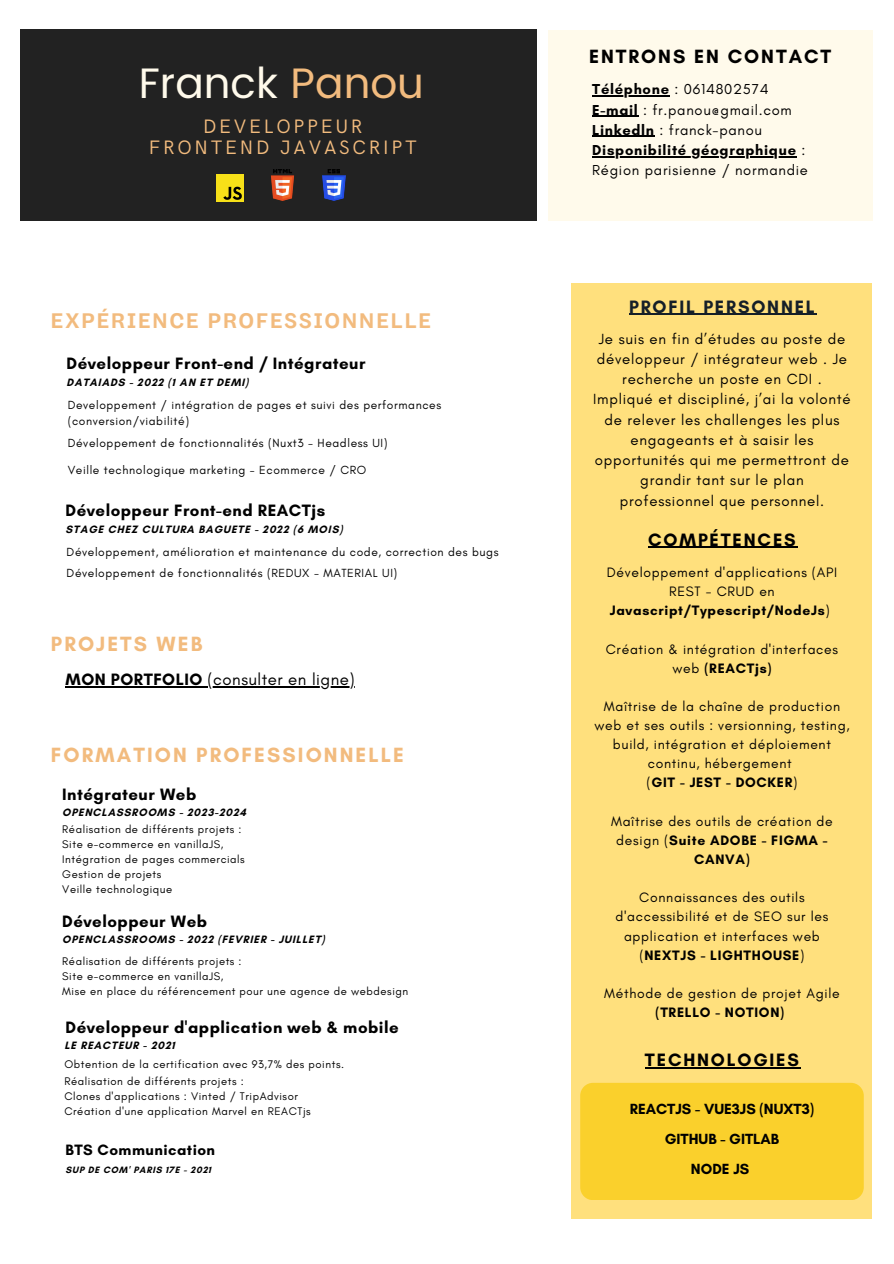
<style>
.page{position:relative;width:894px;height:1264px;background:#fff}
.page>*{position:absolute;margin:0;border:0;box-sizing:border-box;transform-origin:0 0}
.t1{font:42.45px "Poppins";color:#fffaeb}
.t2{font:700 21px "Glacial Indifference";letter-spacing:.1em;color:#f2bb7e}
.t3{font:700 21px "Body Grotesque";letter-spacing:.1em;color:#f2bb7e}
.t4{font:19.5px/21.3px "HK Grotesk";letter-spacing:.14em;color:#f2bb7e;text-align:center}
.t5{font:700 19.5px "Glacial Indifference";letter-spacing:.1em;color:#000}
.t6{font:700 18.3px "Glacial Indifference";letter-spacing:.1em;color:#000}
.t7{font:700 18.3px "Glacial Indifference";letter-spacing:.1em;color:#151f28}
.t8{font:700 16.8px "Glacial Indifference";letter-spacing:.03em;color:#000}
.t9{font:16.8px "Glacial Indifference";letter-spacing:.03em;color:#000}
.t10{font:700 15.3px "Glacial Indifference";letter-spacing:.03em;color:#000}
.t11{font:15px/20.2px "Glacial Indifference";letter-spacing:.05em;color:#000;text-align:center}
.t12{font:700 15px "Glacial Indifference";color:#000}
.t13{font:14.7px "Glacial Indifference";letter-spacing:.05em;color:#000}
.t14{font:700 14.7px "Glacial Indifference";letter-spacing:.05em;color:#000}
.t15{font:13.95px/19.2px "Glacial Indifference";letter-spacing:.05em;color:#000;text-align:center}
.t16{font:700 13.95px "Glacial Indifference";letter-spacing:.05em;color:#000}
.t17{font:12px/16px "Glacial Indifference";letter-spacing:.05em;color:#000}
.t18{font:11.25px "Glacial Indifference";letter-spacing:.05em;color:#000}
.t19{font:700 10.8px "Glacial Indifference";letter-spacing:.08em;color:#000}
.t20{font:700 9.3px "Glacial Indifference";letter-spacing:.08em;color:#000}
.s1{color:#f2bb7e}
.s2{font-weight:700}
.s3{font-weight:400}
</style>
<div class="page">
<div style="left:20px;top:30px;width:517px;height:191px;background:#222"></div>
<div style="left:571px;top:284px;width:300px;height:934px;background:#ffe07d"></div>
<img style="left:270px;top:169px;width:25px;height:32px">
<img style="left:322px;top:169px;width:23px;height:32px">
<img style="left:216px;top:175px;width:27px;height:27px">
<hr style="left:629px;top:313px;width:187px;height:2px;background:#151f28">
<hr style="left:648px;top:547px;width:149px;height:1px;background:#000">
<hr style="left:644px;top:1066px;width:156px;height:2px;background:#000">
<div style="left:547px;top:30px;width:325px;height:191px;background:#fffaeb"></div>
<hr style="left:592px;top:95px;width:77px;height:1px;background:#000">
<hr style="left:592px;top:116px;width:46px;height:1px;background:#000">
<hr style="left:592px;top:136px;width:62px;height:1px;background:#000">
<hr style="left:592px;top:156px;width:204px;height:1px;background:#000">
<hr style="left:65px;top:686px;width:142px;height:1px;background:#000">
<hr style="left:207px;top:686px;width:148px;height:1px;background:#000">
<div style="left:580px;top:1082px;width:283px;height:118px;background:#fad02c;border-radius:13px"></div>
<p class="t1" style="left:139px;top:59px;width:286px">Franck <span class="s1">Panou</span></p>
<p class="t4" style="left:149px;top:116px;width:269px">DEVELOPPEUR<br>FRONTEND JAVASCRIPT</p>
<p class="t3" style="left:51px;top:308px;width:381px">EXPÉRIENCE PROFESSIONNELLE</p>
<p class="t8" style="left:67px;top:353px;width:300px">Développeur Front-end / Intégrateur</p>
<p class="t19" style="left:67px;top:376px;width:183px">DATAIADS - 2022 (1 AN ET DEMI)</p>
<p class="t17" style="left:68px;top:396px;width:375px">Developpement / intégration de pages et suivi des performances (conversion/viabilité)</p>
<h4 class="t17" style="left:68px;top:435px;width:321px">Développement de fonctionnalités (Nuxt3 - Headless UI)</h4>
<p class="t17" style="left:68px;top:462px;width:300px">Veille technologique marketing - Ecommerce / CRO</p>
<p class="t8" style="left:65px;top:500px;width:261px">Développeur Front-end REACTjs</p>
<p class="t19" style="left:65px;top:523px;width:278px">STAGE CHEZ CULTURA BAGUETE - 2022 (6 MOIS)</p>
<p class="t17" style="left:67px;top:543px;width:433px">Développement, amélioration et maintenance du code, correction des bugs</p>
<p class="t17" style="left:67px;top:565px;width:332px">Développement de fonctionnalités (REDUX - MATERIAL UI)</p>
<p class="t2" style="left:51px;top:630px;width:153px">PROJETS WEB</p>
<p class="t9" style="left:65px;top:669px;width:290px"><span class="s2">MON PORTFOLIO</span> (consulter en ligne)</p>
<p class="t2" style="left:51px;top:742px;width:354px">FORMATION PROFESSIONNELLE</p>
<p class="t8" style="left:62px;top:783px;width:136px">Intégrateur Web</p>
<p class="t19" style="left:62px;top:805px;width:185px">OPENCLASSROOMS - 2023-2024</p>
<h4 class="t18" style="left:62px;top:822px;width:181px">Réalisation de différents projets :</h4>
<p class="t18" style="left:62px;top:837px;width:163px">Site e-commerce en vanillaJS,</p>
<p class="t18" style="left:62px;top:852px;width:184px">Intégration de pages commercials</p>
<p class="t18" style="left:62px;top:867px;width:101px">Gestion de projets</p>
<p class="t18" style="left:62px;top:882px;width:112px">Veille technologique</p>
<p class="t8" style="left:62px;top:911px;width:146px">Développeur Web</p>
<h5 class="t19" style="left:62px;top:932px;width:264px">OPENCLASSROOMS - 2022 (FEVRIER - JUILLET)</h5>
<p class="t18" style="left:62px;top:954px;width:181px">Réalisation de différents projets :</p>
<h4 class="t18" style="left:62px;top:969px;width:163px">Site e-commerce en vanillaJS,</h4>
<p class="t18" style="left:62px;top:984px;width:347px">Mise en place du référencement pour une agence de webdesign</p>
<p class="t8" style="left:65px;top:1016px;width:335px">Développeur d'application web &amp; mobile</p>
<p class="t18" style="left:64px;top:1057px;width:281px">Obtention de la certification avec 93,7% des points.</p>
<h5 class="t18" style="left:64px;top:1074px;width:181px">Réalisation de différents projets :</h5>
<p class="t18" style="left:64px;top:1089px;width:235px">Clones d'applications : Vinted / TripAdvisor</p>
<p class="t18" style="left:64px;top:1104px;width:248px">Création d'une application Marvel en REACTjs</p>
<p class="t19" style="left:64px;top:1038px;width:112px">LE REACTEUR - 2021</p>
<p class="t10" style="left:65px;top:1140px;width:151px">BTS Communication</p>
<p class="t20" style="left:65px;top:1163px;width:147px">SUP DE COM' PARIS 17E - 2021</p>
<h2 class="t5" style="left:589px;top:45px;width:244px">ENTRONS EN CONTACT</h2>
<h5 class="t13" style="left:592px;top:80px;width:178px"><span class="s2">Téléphone</span> : 0614802574</h5>
<p class="t13" style="left:592px;top:101px;width:201px"><span class="s2">E-mail</span> : fr.panou@gmail.com</p>
<p class="t13" style="left:592px;top:121px;width:171px"><span class="s2">Linkedln</span> : franck-panou</p>
<p class="t14" style="left:592px;top:141px;width:215px">Disponibilité géographique <span class="s3">:</span></p>
<p class="t13" style="left:592px;top:161px;width:217px">Région parisienne / normandie</p>
<h2 class="t7" style="left:629px;top:295px;width:187px">PROFIL PERSONNEL</h2>
<h5 class="t11" style="left:593px;top:328px;width:259px">Je suis en fin d’études au poste de développeur / intégrateur web . Je recherche un poste en CDI .<br>Impliqué et discipliné, j’ai la volonté de relever les challenges les plus engageants et à saisir les opportunités qui me permettront de grandir tant sur le plan professionnel que personnel.</h5>
<p class="t6" style="left:648px;top:528px;width:149px">COMPÉTENCES</p>
<p class="t15" style="left:606px;top:562px;width:232px">Développement d'applications (API<br>REST - CRUD en<br><span class="s2">Javascript/Typescript/NodeJs</span>)</p>
<p class="t15" style="left:605px;top:639px;width:234px">Création &amp; intégration d'interfaces web <span class="s2">(REACTjs)</span></p>
<h5 class="t15" style="left:594px;top:696px;width:257px">Maîtrise de la chaîne de production web et ses outils : versionning, testing, build, intégration et déploiement continu, hébergement</h5>
<p class="t16" style="left:646px;top:774px;width:152px"><span class="s3">(</span>GIT - JEST - DOCKER<span class="s3">)</span></p>
<p class="t15" style="left:611px;top:811px;width:223px">Maîtrise des outils de création de design (<span class="s2">Suite ADOBE - FIGMA -<br>CANVA)</span></p>
<p class="t15" style="left:615px;top:887px;width:214px">Connaissances des outils d'accessibilité et de SEO sur les application et interfaces web</p>
<h2 class="t16" style="left:639px;top:946px;width:166px"><span class="s3">(</span>NEXTJS - LIGHTHOUSE<span class="s3">)</span></h2>
<h6 class="t15" style="left:604px;top:983px;width:237px">Méthode de gestion de projet Agile <span class="s2">(TRELLO - NOTION)</span></h6>
<p class="t6" style="left:644px;top:1048px;width:155px">TECHNOLOGIES</p>
<p class="t12" style="left:629px;top:1099px;width:186px">REACTJS - VUE3JS (NUXT3)</p>
<p class="t12" style="left:664px;top:1129px;width:116px">GITHUB - GITLAB</p>
<p class="t12" style="left:690px;top:1159px;width:60px">NODE JS</p>
</div>
